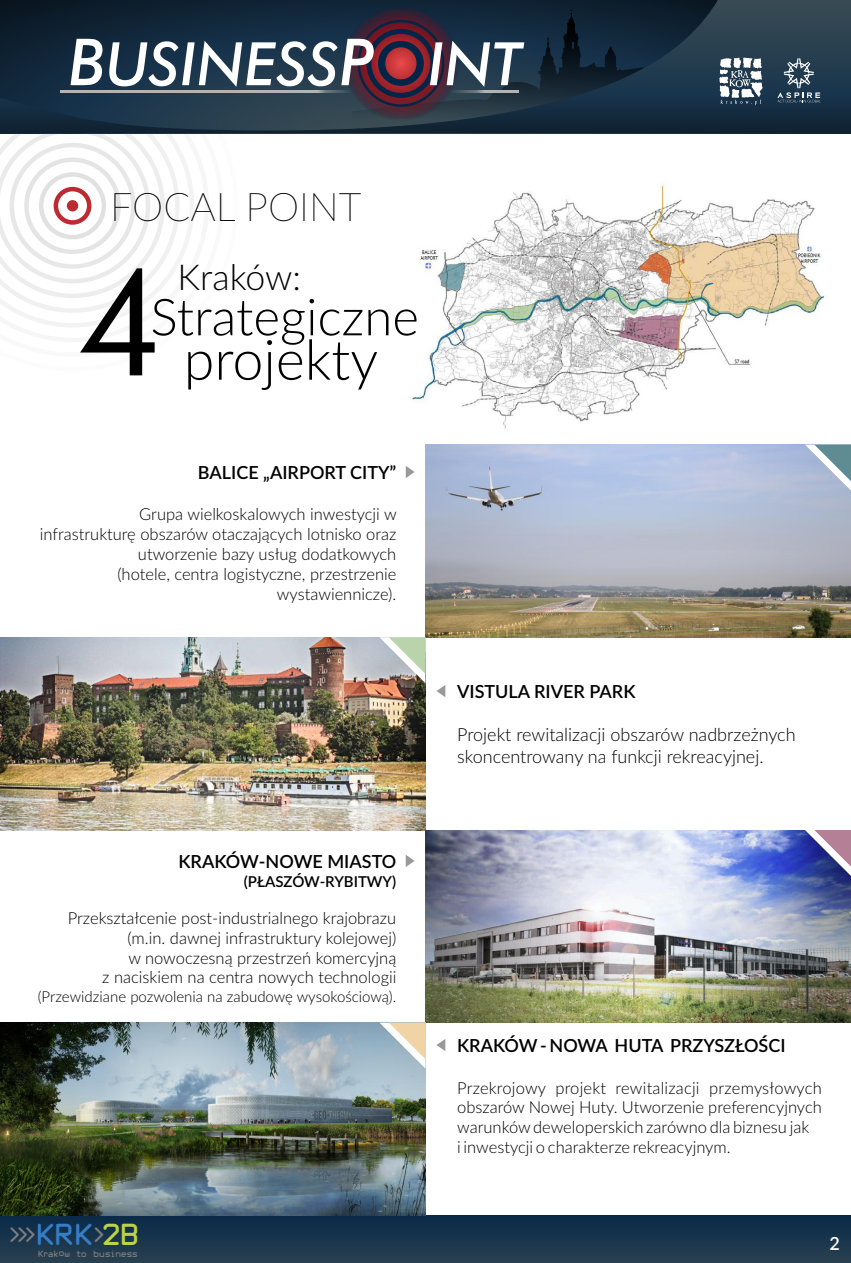
<style>
.page{position:relative;width:851px;height:1263px;background:#fff}
.page>*{position:absolute;margin:0;border:0;box-sizing:border-box;transform-origin:0 0}
.t1{font:148.2px "Futura BT";color:#000}
.t2{font:italic 500 59.85px "Futura BT";color:#fff}
.t3{font:500 59.85px "Futura BT";color:#032547}
.t4{font:300 55.5px "Lato";color:#000}
.t5{font:300 51px "Lato";color:#000}
.t6{font:100 39.6px "Lato";color:#000}
.t7{font:300 35.7px "Lato";letter-spacing:-.005em;color:#000}
.t8{font:31.95px "White Rabbit";color:#357dc5}
.t9{font:22.05px "White Rabbit";color:#7d7d7d}
.t10{font:600 18px "Lato";color:#000}
.t11{font:300 18px/21.6px "Lato";color:#000}
.t12{font:600 18px "Lato";color:#fff}
.t13{font:300 16.5px/19.8px "Lato";color:#000;text-align:right}
.t14{font:300 15px "Lato";color:#000}
.t15{font:600 15px "Lato";color:#000}
.t16{font:9.75px "White Rabbit";letter-spacing:-.01em;color:#7d7d7d}
.s1{font-size:64.95px}
.s2{color:#bdd342}
</style>
<div class="page">
<img style="left:0;top:637px;width:425px;height:193px">
<img style="left:425px;top:830px;width:425px;height:193px">
<img style="left:412px;top:184px;width:438px;height:261px">
<div style="left:0;top:1215px;width:850px;height:48px;background:linear-gradient(to bottom,#092948,#284050)"></div>
<svg style="left:0;top:0;width:850px;height:133px;background:#202f41"></svg>
<svg style="left:777px;top:58px;width:43px;height:44px;background:#455b6c"></svg>
<svg style="left:719px;top:58px;width:43px;height:47px"></svg>
<svg style="left:0;top:133px;width:253px;height:194px"></svg>
<div style="left:54px;top:187px;width:37px;height:38px;border:4px solid #bd2a31;border-radius:50%"></div>
<div style="left:67px;top:200px;width:11px;height:11px;background:#bd2a31;border-radius:50%"></div>
<svg style="left:405px;top:466px;width:9px;height:12px"></svg>
<svg style="left:436px;top:685px;width:9px;height:12px"></svg>
<svg style="left:405px;top:855px;width:9px;height:12px"></svg>
<svg style="left:436px;top:1039px;width:9px;height:12px"></svg>
<img style="left:0;top:1023px;width:425px;height:192px">
<img style="left:425px;top:445px;width:425px;height:192px">
<svg style="left:804px;top:830px;width:46px;height:46px"></svg>
<svg style="left:379px;top:1023px;width:46px;height:46px"></svg>
<svg style="left:804px;top:445px;width:46px;height:46px"></svg>
<svg style="left:379px;top:637px;width:46px;height:46px"></svg>
<svg style="left:60px;top:1234px;width:12px;height:11px"></svg>
<h2 class="t2" style="left:68px;top:40px;width:455px"><span class="s1">B</span>USINESS<span class="s1">P</span> INT</h2>
<h2 class="t3" style="left:375px;top:39px;width:53px">O</h2>
<h3 class="t6" style="left:110px;top:189px;width:253px">FOCAL POINT</h3>
<h3 class="t7" style="left:177px;top:262px;width:125px">Kraków:</h3>
<h1 class="t1" style="left:77px;top:263px;width:89px">4</h1>
<h3 class="t5" style="left:150px;top:294px;width:270px">Strategiczne</h3>
<h3 class="t4" style="left:184px;top:335px;width:196px">projekty</h3>
<p class="t10" style="left:198px;top:464px;width:200px">BALICE „AIRPORT CITY”</p>
<p class="t13" style="left:40px;top:505px;width:358px">Grupa wielkoskalowych inwestycji w infrastrukturę obszarów otaczających lotnisko oraz utworzenie bazy usług dodatkowych<br>(hotele, centra logistyczne, przestrzenie wystawiennicze).</p>
<p class="t10" style="left:178px;top:853px;width:219px">KRAKÓW-NOWE MIASTO</p>
<p class="t15" style="left:244px;top:874px;width:154px">(PŁASZÓW-RYBITWY)</p>
<p class="t13" style="left:68px;top:909px;width:330px">Przekształcenie post-industrialnego krajobrazu (m.in. dawnej infrastruktury kolejowej)<br>w nowoczesną przestrzeń komercyjną<br>z naciskiem na centra nowych technologii</p>
<p class="t14" style="left:38px;top:990px;width:360px">(Przewidziane pozwolenia na zabudowę wysokościową).</p>
<h3 class="t8" style="left:36px;top:1223px;width:104px">KPK <span class="s2">2B</span></h3>
<p class="t16" style="left:38px;top:1250px;width:101px">Krakow to business</p>
<h3 class="t9" style="left:7px;top:1227px;width:30px">&gt;&gt;&gt;</h3>
<h3 class="t9" style="left:92px;top:1227px;width:14px">&gt;</h3>
<p class="t10" style="left:457px;top:683px;width:180px">VISTULA RIVER PARK</p>
<p class="t11" style="left:457px;top:725px;width:340px">Projekt rewitalizacji obszarów nadbrzeżnych skoncentrowany na funkcji rekreacyjnej.</p>
<p class="t10" style="left:457px;top:1037px;width:330px">KRAKÓW- NOWA HUTA PRZYSZŁOŚCI</p>
<p class="t13" style="left:457px;top:1079px;width:366px;text-align:left">Przekrojowy projekt rewitalizacji przemysłowych obszarów Nowej Huty. Utworzenie preferencyjnych warunkówdeweloperskich zarówno dla biznesu jak<br>i inwestycji o charakterze rekreacyjnym.</p>
<p class="t12" style="left:829px;top:1236px;width:12px">2</p>
</div>
